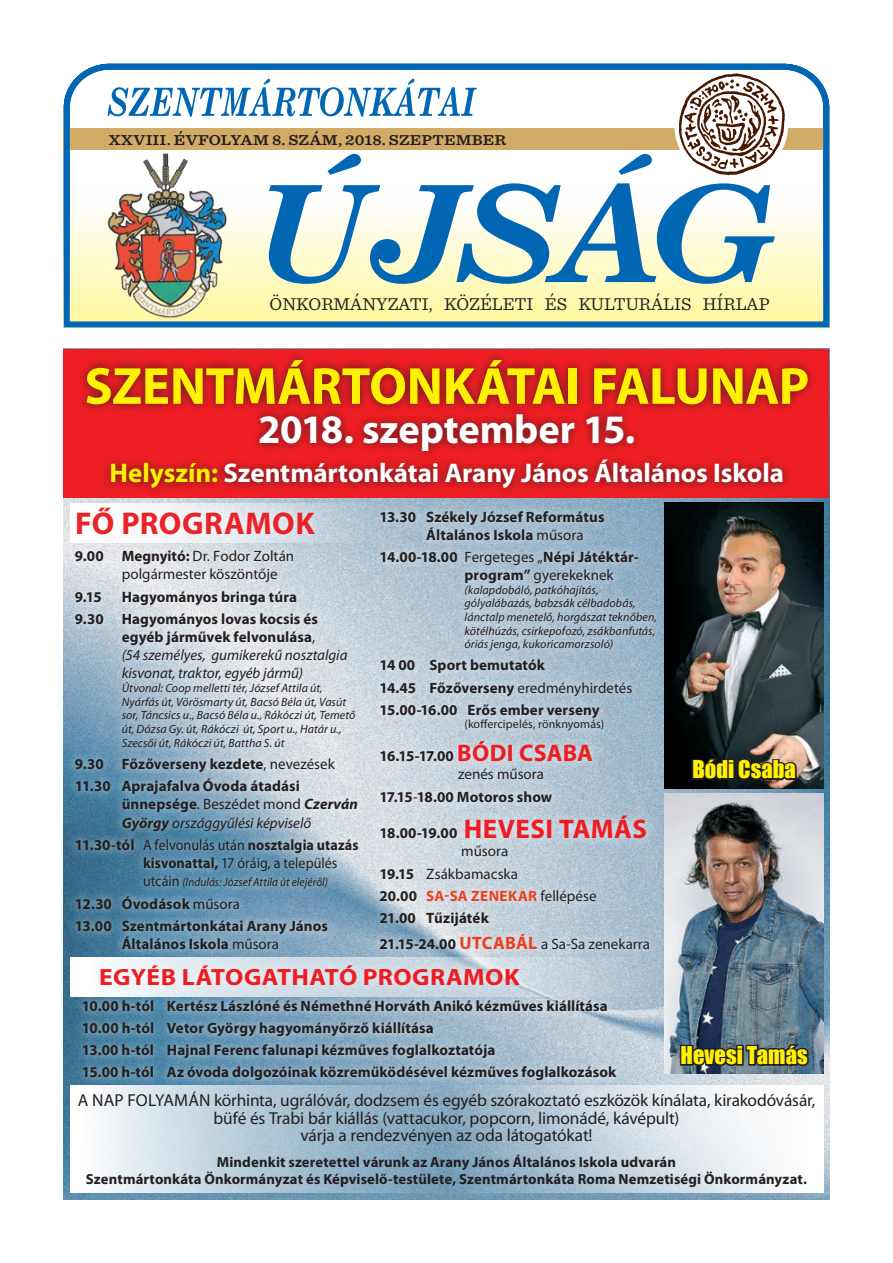
<style>
.page{position:relative;width:893px;height:1263px;background:#fff}
.page>*{position:absolute;margin:0;border:0;box-sizing:border-box;transform-origin:0 0}
.t1{font:700 52.5px "Myriad Pro";letter-spacing:-.015em;color:#fff101}
.t2{font:700 40.5px "Myriad Pro";letter-spacing:-.005em;color:#fff}
.t3{font:700 31.5px "Myriad Pro";letter-spacing:.015em;color:#e92329}
.t4{font:700 27px "Myriad Pro";letter-spacing:-.005em;color:#fff}
.t5{font:700 23.55px "Myriad Pro";letter-spacing:.015em;color:#ee1d23;scale:1.08 1}
.t6{font:22.5px "Impact";color:#fff101}
.t7{font:18px "Sentinel";color:#231f20}
.t8{font:17.4px/17.4px "Myriad Pro";letter-spacing:-.01em;color:#231f20;text-align:center}
.t9{font:700 15px/22.4px "Myriad Pro";letter-spacing:.005em;color:#231f20}
.t10{font:italic 15px/18.1px "Myriad Pro";color:#231f20}
.t11{font:15px/18.1px "Myriad Pro";color:#231f20}
.t12{font:600 15px "Sentinel";letter-spacing:.005em;color:#231f20;scale:1.11 1}
.t13{font:700 14.7px/17.4px "Myriad Pro";letter-spacing:.005em;color:#231f20;text-align:center}
.t14{font:italic 12px/13.6px "Myriad Pro";letter-spacing:.005em;color:#231f20}
.t15{font:italic 12px "Myriad Pro";letter-spacing:.005em;color:#231f20;scale:.94 1}
.t16{font:12px "Myriad Pro";letter-spacing:.005em;color:#231f20}
.s1{color:#fff101}
.s2{font-weight:700}
.s3{font-weight:400}
.s4{font-size:24px;color:#ee1d23}
.s5{font-size:27px;color:#ee1d23}
.s6{color:#ef3e22}
.s7{font-weight:700;font-size:18px;color:#ef3e22}
.s8{font-weight:700;font-style:normal}
.s9{font-style:normal}
.s10{font-style:normal;font-size:15px}
</style>
<div class="page">
<svg style="left:63px;top:63px;width:767px;height:265px"></svg>
<img style="left:64px;top:497px;width:765px;height:702px">
<div style="left:70px;top:1085px;width:376px;height:107px;background:linear-gradient(to right,#fafdfd,#749cb8)"></div>
<svg style="left:446px;top:1085px;width:378px;height:107px"></svg>
<div style="left:66px;top:499px;width:599px;height:459px;background:#fff;opacity:.75"></div>
<svg style="left:70px;top:957px;width:594px;height:40px;background:#b3c6d5"></svg>
<div style="left:75px;top:957px;width:550px;height:131px;background:#fff;opacity:.75"></div>
<img style="left:664px;top:503px;width:160px;height:285px">
<svg style="left:688px;top:756px;width:110px;height:27px;background:#312c2a"></svg>
<img style="left:664px;top:793px;width:160px;height:280px">
<svg style="left:678px;top:1041px;width:133px;height:44px;background:#667079"></svg>
<div style="left:64px;top:349px;width:765px;height:148px;background:#ee1d23"></div>
<div style="left:78px;top:351px;width:739px;height:146px;background:#231f20;opacity:.75"></div>
<p class="t12" style="left:109px;top:129px;width:360px">XXVIII. ÉVFOLYAM 8. SZÁM, 2018. SZEPTEMBER</p>
<p class="t7" style="left:270px;top:291px;width:502px">ÖNKORMÁNYZATI, KÖZÉLETI ÉS KULTURÁLIS HÍRLAP</p>
<h1 class="t1" style="left:84px;top:352px;width:726px">SZENTMÁRTONKÁTAI FALUNAP</h1>
<h2 class="t2" style="left:258px;top:403px;width:379px">2018. szeptember 15.</h2>
<h3 class="t4" style="left:110px;top:455px;width:676px"><span class="s1">Helyszín:</span> Szentmártonkátai Arany János Általános Iskola</h3>
<h3 class="t3" style="left:75px;top:503px;width:241px">FŐ PROGRAMOK</h3>
<p class="t11" style="left:122px;top:547px;width:174px;text-indent:-47px"><span class="s2">9.00 Megnyitó:</span> Dr. Fodor Zoltán polgármester köszöntője</p>
<p class="t9" style="left:75px;top:585px;width:28px">9.15</p>
<p class="t9" style="left:426px;top:507px;width:180px;line-height:18px;text-indent:-47px">13.30 Székely József Református<br>Általános Iskola <span class="s3">műsora</span></p>
<p class="t9" style="left:465px;top:548px;width:176px;line-height:18px;text-indent:-85px">14.00-18.00 <span class="s3">Fergeteges „</span>Népi Játéktár&shy;program” <span class="s3">gyerekeknek</span></p>
<p class="t14" style="left:465px;top:583px;width:194px">(kalapdobáló, patkóhajítás, gólyalábazás, babzsák célbadobás, lánctalp menetelő, horgászat teknőben, kötélhúzás, csirkepofozó, zsákbanfutás, óriás jenga, kukoricamorzsoló)</p>
<p class="t9" style="left:379px;top:653px;width:254px">14 00 Sport bemutatók<br>14.45 Főzőverseny <span class="s3">eredményhirdetés<br></span>15.00-16.00 Erős ember verseny</p>
<p class="t16" style="left:465px;top:717px;width:141px">(koffercipelés, rönknyomás)</p>
<p class="t9" style="left:458px;top:747px;width:136px;line-height:18px;text-indent:-79px">16.15-17.00 <span class="s4">BÓDI CSABA </span><span class="s3">zenés műsora</span></p>
<p class="t9" style="left:379px;top:785px;width:174px">17.15<span class="s3">-</span>18.00 Motoros show</p>
<p class="t9" style="left:461px;top:824px;width:187px;line-height:18px;text-indent:-82px">18.00-19.00 <span class="s5">HEVESI TAMÁS </span><span class="s3">műsora</span></p>
<p class="t9" style="left:379px;top:862px;width:219px">19.15 <span class="s3">Zsákbamacska<br></span>20.00 <span class="s6">SA-SA ZENEKAR</span> <span class="s3">fellépése<br></span>21.00 Tűzijáték</p>
<p class="t11" style="left:379px;top:935px;width:272px"><span class="s2">21.15-24.00</span> <span class="s7">UTCABÁL</span> a Sa-Sa zenekarra</p>
<h3 class="t5" style="left:99px;top:962px;width:391px">EGYÉB LÁTOGATHATÓ PROGRAMOK</h3>
<p class="t9" style="left:82px;top:994px;width:536px;line-height:21.9px">10.00 h-tól Kertész Lászlóné és Némethné Horváth Anikó kézműves kiállítása 10.00 h-tól Vetor György hagyományőrző kiállítása<br>13.00 h-tól Hajnal Ferenc falunapi kézműves foglalkoztatója<br>15.00 h-tól Az óvoda dolgozóinak közreműködésével kézműves foglalkozások</p>
<p class="t9" style="left:75px;top:585px;width:245px;text-indent:47px">Hagyományos bringa túra<br>9.30 Hagyományos lovas kocsis és</p>
<p class="t10" style="left:122px;top:628px;width:227px"><span class="s8">egyéb járművek felvonulása</span><span class="s9">,<br></span>(54 személyes, gumikerekű nosztalgia kisvonat, traktor, egyéb jármű)</p>
<p class="t14" style="left:122px;top:681px;width:235px">Útvonal: Coop melletti tér, József Attila út, Nyárfás út, Vörösmarty út, Bacsó Béla út, Vasút sor, Táncsics u., Bacsó Béla u., Rákóczi út, Temető út, Dózsa Gy. út, Rákóczi út, Sport u., Határ u., Szecsői út, Rákóczi út, Battha S. út</p>
<p class="t9" style="left:75px;top:752px;width:261px">9.30 Főzőverseny kezdete<span class="s3">, nevezések<br></span>11.30 Aprajafalva Óvoda átadási</p>
<p class="t10" style="left:122px;top:795px;width:238px"><span class="s8">ünnepsége</span><span class="s9">. Beszédet mond</span> <span class="s2">Czerván<br>György</span> országgyűlési képviselő</p>
<p class="t9" style="left:143px;top:835px;width:217px;line-height:18.1px;text-indent:-68px">11.30-tól <span class="s3">A felvonulás után</span> nosztalgia utazás kisvonattal, <span class="s3">17 óráig, a település</span></p>
<p class="t15" style="left:143px;top:875px;width:198px"><span class="s10">utcáin</span> (Indulás: József Attila út elejéről)</p>
<p class="t9" style="left:75px;top:892px;width:255px">12.30 Óvodások <span class="s3">műsora<br></span>13.00 Szentmártonkátai Arany János</p>
<p class="t9" style="left:122px;top:932px;width:159px">Általános Iskola <span class="s3">műsora</span></p>
<h3 class="t6" style="left:692px;top:752px;width:105px">Bódi Csaba</h3>
<h3 class="t6" style="left:681px;top:1038px;width:129px">Hevesi Tamás</h3>
<p class="t8" style="left:78px;top:1091px;width:739px">A NAP FOLYAMÁN körhinta, ugrálóvár, dodzsem és egyéb szórakoztató eszközök kínálata, kirakodóvásár, büfé és Trabi bár kiállás (vattacukor, popcorn, limonádé, kávépult)<br>várja a rendezvényen az oda látogatókat!</p>
<p class="t13" style="left:86px;top:1153px;width:722px">Mindenkit szeretettel várunk az Arany János Általános Iskola udvarán<br>Szentmártonkáta Önkormányzat és Képviselő-testülete, Szentmártonkáta Roma Nemzetiségi Önkormányzat.</p>
</div>
